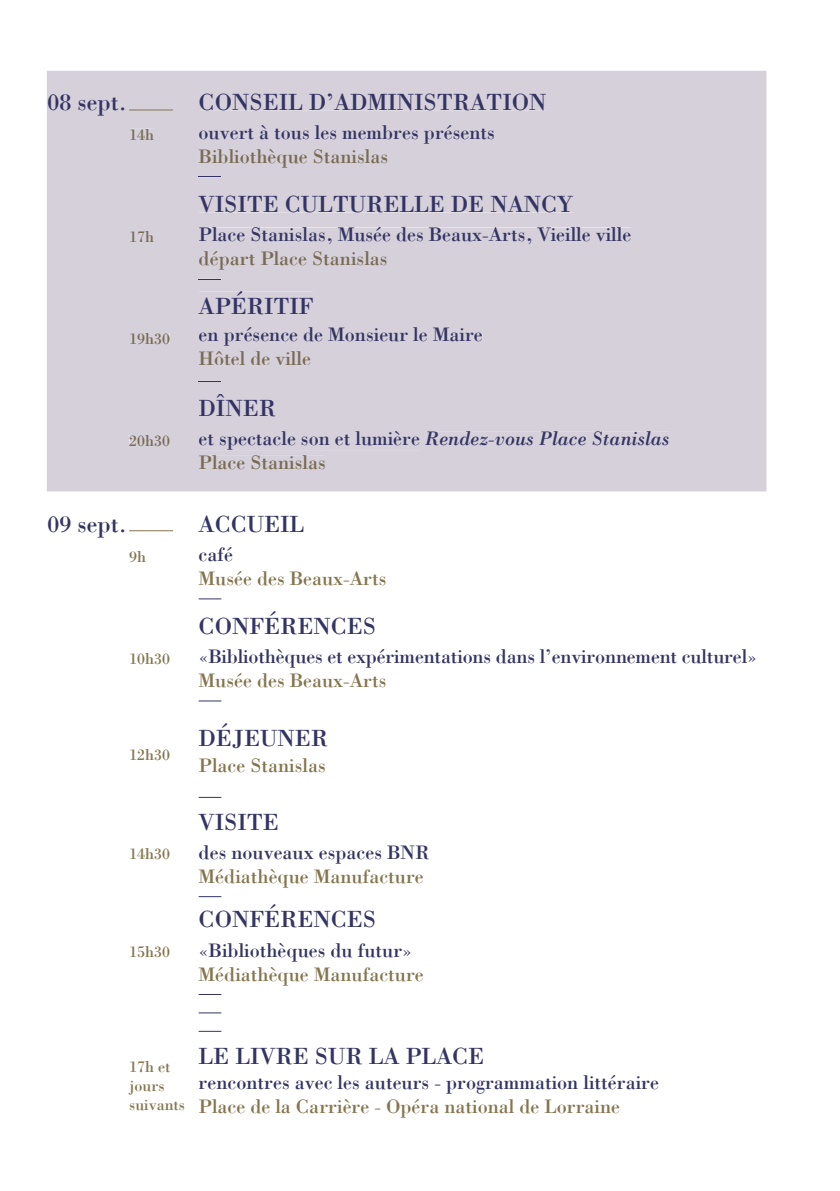
<style>
.page{position:relative;width:840px;height:1191px;background:#fff}
.page>*{position:absolute;margin:0;border:0;box-sizing:border-box;transform-origin:0 0}
.t1{font:24px "Bodoni";color:#343464}
.t2{font:20px "Bodoni";color:#343464}
.t3{font:20px "Bodoni";color:#85754e}
.t4{font:italic 20px/24px "Bodoni";color:#343464}
.t5{font:20px "Bodoni";color:#796a53}
.t6{font:16px/19.2px "Bodoni";color:#85754e}
.t7{font:16px "Bodoni";color:#796a53}
.s1{font-style:normal}
.s2{font-style:normal;color:#796a53}
</style>
<div class="page">
<svg style="left:198px;top:598px;width:23px;height:1px"></svg>
<svg style="left:198px;top:700px;width:23px;height:1px"></svg>
<svg style="left:198px;top:797px;width:23px;height:1px"></svg>
<svg style="left:198px;top:896px;width:23px;height:1px"></svg>
<svg style="left:198px;top:994px;width:23px;height:1px"></svg>
<svg style="left:198px;top:1012px;width:23px;height:1px"></svg>
<svg style="left:198px;top:1031px;width:23px;height:1px"></svg>
<hr style="left:129px;top:530px;width:44px;height:1px;background:#85754e">
<div style="left:47px;top:71px;width:719px;height:420px;background:#d5d0da"></div>
<div style="left:48px;top:95px;width:76px;height:21px;background:#d5d0da"></div>
<div style="left:200px;top:93px;width:345px;height:17px;background:#d5d0da"></div>
<div style="left:198px;top:196px;width:374px;height:16px;background:#d5d0da"></div>
<div style="left:198px;top:292px;width:115px;height:22px;background:#d5d0da"></div>
<div style="left:199px;top:394px;width:76px;height:22px;background:#d5d0da"></div>
<div style="left:199px;top:126px;width:294px;height:18px;background:#d5d0da"></div>
<div style="left:199px;top:149px;width:188px;height:19px;background:#d5d0da"></div>
<div style="left:199px;top:227px;width:431px;height:17px;background:#d5d0da"></div>
<div style="left:199px;top:252px;width:187px;height:18px;background:#d5d0da"></div>
<div style="left:199px;top:327px;width:283px;height:18px;background:#d5d0da"></div>
<div style="left:199px;top:351px;width:111px;height:14px;background:#d5d0da"></div>
<div style="left:199px;top:432px;width:220px;height:18px;background:#d5d0da"></div>
<div style="left:425px;top:432px;width:243px;height:14px;background:#d5d0da"></div>
<div style="left:199px;top:456px;width:126px;height:14px;background:#d5d0da"></div>
<div style="left:130px;top:129px;width:24px;height:11px;background:#d5d0da"></div>
<div style="left:130px;top:231px;width:24px;height:11px;background:#d5d0da"></div>
<div style="left:130px;top:333px;width:39px;height:11px;background:#d5d0da"></div>
<div style="left:129px;top:435px;width:40px;height:11px;background:#d5d0da"></div>
<svg style="left:198px;top:177px;width:23px;height:1px"></svg>
<svg style="left:198px;top:279px;width:23px;height:1px"></svg>
<svg style="left:198px;top:381px;width:23px;height:1px"></svg>
<hr style="left:129px;top:109px;width:44px;height:1px;background:#85754e">
<p class="t1" style="left:47px;top:88px;width:81px">08 sept.</p>
<p class="t1" style="left:198px;top:88px;width:349px">CONSEIL D’ADMINISTRATION</p>
<p class="t7" style="left:129px;top:125px;width:26px">14h</p>
<p class="t2" style="left:198px;top:120px;width:298px">ouvert à tous les membres présents</p>
<p class="t5" style="left:198px;top:144px;width:191px">Bibliothèque Stanislas</p>
<p class="t1" style="left:198px;top:190px;width:376px">VISITE CULTURELLE DE NANCY</p>
<p class="t7" style="left:129px;top:227px;width:26px">17h</p>
<p class="t2" style="left:198px;top:223px;width:434px">Place Stanislas, Musée des Beaux-Arts, Vieille ville</p>
<p class="t5" style="left:198px;top:247px;width:190px">départ Place Stanislas</p>
<p class="t1" style="left:198px;top:292px;width:116px">APÉRITIF</p>
<p class="t7" style="left:129px;top:329px;width:42px">19h30</p>
<p class="t2" style="left:198px;top:322px;width:285px">en présence de Monsieur le Maire</p>
<p class="t5" style="left:198px;top:346px;width:114px">Hôtel de ville</p>
<p class="t1" style="left:198px;top:394px;width:79px">DÎNER</p>
<p class="t7" style="left:129px;top:431px;width:42px">20h30</p>
<p class="t4" style="left:198px;top:426px;width:472px"><span class="s1">et spectacle son et lumière</span> Rendez-vous Place Stanislas<br><span class="s2">Place Stanislas</span></p>
<p class="t1" style="left:47px;top:509px;width:81px">09 sept.</p>
<p class="t1" style="left:198px;top:509px;width:107px">ACCUEIL</p>
<p class="t6" style="left:129px;top:546px;width:18px">9h</p>
<p class="t2" style="left:198px;top:542px;width:36px">café</p>
<p class="t3" style="left:198px;top:566px;width:189px">Musée des Beaux-Arts</p>
<p class="t1" style="left:198px;top:611px;width:179px">CONFÉRENCES</p>
<p class="t6" style="left:129px;top:648px;width:42px">10h30</p>
<p class="t2" style="left:198px;top:644px;width:559px">«Bibliothèques et expérimentations dans l’environnement culturel»</p>
<p class="t3" style="left:198px;top:668px;width:189px">Musée des Beaux-Arts</p>
<p class="t6" style="left:129px;top:745px;width:42px">12h30</p>
<p class="t1" style="left:198px;top:723px;width:131px">DÉJEUNER</p>
<p class="t3" style="left:198px;top:753px;width:129px">Place Stanislas</p>
<p class="t1" style="left:198px;top:807px;width:82px">VISITE</p>
<p class="t6" style="left:129px;top:844px;width:42px">14h30</p>
<p class="t2" style="left:198px;top:840px;width:232px">des nouveaux espaces BNR</p>
<p class="t3" style="left:198px;top:864px;width:226px">Médiathèque Manufacture</p>
<p class="t1" style="left:198px;top:905px;width:179px">CONFÉRENCES</p>
<p class="t6" style="left:129px;top:942px;width:42px">15h30</p>
<p class="t2" style="left:198px;top:938px;width:215px">«Bibliothèques du futur»</p>
<p class="t3" style="left:198px;top:962px;width:226px">Médiathèque Manufacture</p>
<p class="t6" style="left:129px;top:1057px;width:58px">17h et jours suivants</p>
<p class="t1" style="left:198px;top:1041px;width:287px">LE LIVRE SUR LA PLACE</p>
<p class="t2" style="left:198px;top:1070px;width:461px">rencontres avec les auteurs - programmation littéraire</p>
<p class="t3" style="left:198px;top:1094px;width:423px">Place de la Carrière - Opéra national de Lorraine</p>
</div>
